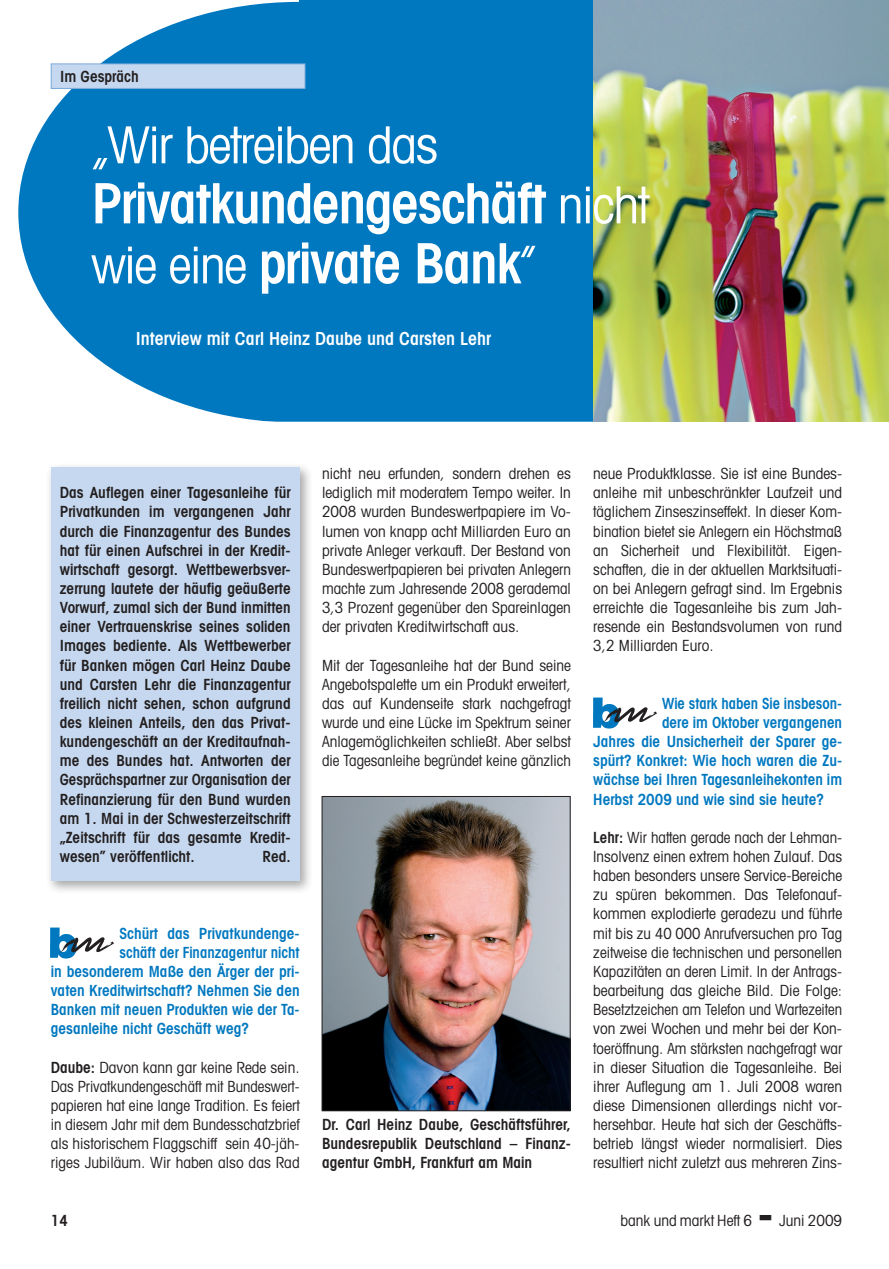
<style>
.page{position:relative;width:889px;height:1269px;background:#fff}
.page>*{position:absolute;margin:0;border:0;box-sizing:border-box;transform-origin:0 0}
.t1{font:600 condensed 55.5px/60px "Avant Garde";letter-spacing:-.025em;color:#fff}
.t2{font:condensed 51px "Avant Garde";letter-spacing:-.025em;color:#fff}
.t3{font:600 condensed 18px "Avant Garde";color:#fff}
.t4{font:condensed 15.3px/19.2px "Avant Garde";color:#231f20;text-align:justify}
.t5{font:600 condensed 15.3px/19.2px "Avant Garde";color:#231f20;text-align:justify}
.t6{font:600 condensed 15.3px "Avant Garde";color:#0078c0}
.t7{font:600 condensed 15.3px "Avant Garde";color:#0078c0;scale:.96 1}
.s1{font-weight:400;font-size:51px}
.s2{font-weight:600}
</style>
<div class="page">
<svg style="left:18px;top:2px;width:575px;height:419px;background:#1a86c6"></svg>
<hr style="left:299px;top:0;width:307px;height:2px;background:#0078c0">
<div style="left:51px;top:64px;width:254px;height:24px;background:#c6d8ef"></div>
<div style="left:51px;top:63px;width:254px;height:26px;border:1px solid #7aabdb"></div>
<div style="left:45px;top:461px;width:267px;height:433px;background:#231f20;opacity:.4"></div>
<div style="left:51px;top:467px;width:249px;height:414px;background:#c6d8ef"></div>
<img style="left:51px;top:927px;width:24px;height:31px">
<img style="left:58px;top:935px;width:56px;height:19px">
<img style="left:593px;top:697px;width:25px;height:31px">
<img style="left:600px;top:705px;width:57px;height:19px">
<img style="left:593px;top:0;width:295px;height:421px">
<img style="left:323px;top:798px;width:245px;height:311px">
<div style="left:321px;top:796px;width:249px;height:315px;border:1px solid #231f20"></div>
<p class="t5" style="left:60px;top:67px;width:80px">Im Gespräch</p>
<h2 class="t2" style="left:91px;top:113px;width:348px">„Wir betreiben das</h2>
<h1 class="t1" style="left:91px;top:173px;width:559px">Privatkundengeschäft <span class="s1">nicht wie eine</span> private Bank<span class="s1">”</span></h1>
<p class="t3" style="left:136px;top:327px;width:357px">Interview mit Carl Heinz Daube und Carsten Lehr</p>
<p class="t5" style="left:60px;top:483px;width:232px">Das Auflegen einer Tagesanleihe für Privatkunden im vergangenen Jahr durch die Finanzagentur des Bundes hat für einen Aufschrei in der Kredit&shy;wirtschaft gesorgt. Wettbewerbsver&shy;zerrung lautete der häufig geäußerte Vorwurf, zumal sich der Bund inmitten einer Vertrauenskrise seines soliden Images bediente. Als Wettbewerber für Banken mögen Carl Heinz Daube und Carsten Lehr die Finanzagentur freilich nicht sehen, schon aufgrund des kleinen Anteils, den das Privat&shy;kundengeschäft an der Kreditaufnah&shy;me des Bundes hat. Antworten der Gesprächspartner zur Organisation der Refinanzierung für den Bund wurden am 1. Mai in der Schwesterzeitschrift „Zeitschrift für das gesamte Kredit&shy;wesen” veröffentlicht.</p>
<p class="t5" style="left:262px;top:846px;width:30px">Red.</p>
<p class="t4" style="left:322px;top:463px;width:250px">nicht neu erfunden, sondern drehen es lediglich mit moderatem Tempo weiter. In 2008 wurden Bundeswertpapiere im Vo&shy;lumen von knapp acht Milliarden Euro an private Anleger verkauft. Der Bestand von Bundeswertpapieren bei privaten Anlegern machte zum Jahresende 2008 gerademal 3,3 Prozent gegenüber den Spareinlagen der privaten Kreditwirtschaft aus.</p>
<p class="t4" style="left:322px;top:655px;width:250px">Mit der Tagesanleihe hat der Bund seine Angebotspalette um ein Produkt erweitert, das auf Kundenseite stark nachgefragt wurde und eine Lücke im Spektrum seiner Anlagemöglichkeiten schließt. Aber selbst die Tagesanleihe begründet keine gänzlich</p>
<p class="t6" style="left:120px;top:923px;width:181px">Schürt das Privatkundenge-</p>
<p class="t6" style="left:120px;top:942px;width:182px">schäft der Finanzagentur nicht</p>
<p class="t6" style="left:51px;top:962px;width:250px">in besonderem Maße den Ärger der pri-</p>
<p class="t6" style="left:51px;top:981px;width:250px">vaten Kreditwirtschaft? Nehmen Sie den</p>
<p class="t6" style="left:51px;top:1000px;width:250px">Banken mit neuen Produkten wie der Ta-</p>
<p class="t6" style="left:51px;top:1019px;width:200px">gesanleihe nicht Geschäft weg?</p>
<p class="t4" style="left:51px;top:1057px;width:250px"><span class="s2">Daube:</span> Davon kann gar keine Rede sein.<br>Das Privatkundengeschäft mit Bundeswert&shy;papieren hat eine lange Tradition. Es feiert in diesem Jahr mit dem Bundesschatzbrief als historischem Flaggschiff sein 40-jäh&shy;riges Jubiläum. Wir haben also das Rad</p>
<p class="t5" style="left:322px;top:1114px;width:250px">Dr. Carl Heinz Daube, Geschäftsführer, Bundesrepublik Deutschland – Finanz&shy;agentur GmbH, Frankfurt am Main</p>
<p class="t4" style="left:593px;top:463px;width:250px">neue Produktklasse. Sie ist eine Bundes&shy;anleihe mit unbeschränkter Laufzeit und täglichem Zinseszinseffekt. In dieser Kom&shy;bination bietet sie Anlegern ein Höchstmaß an Sicherheit und Flexibilität. Eigen&shy;schaften, die in der aktuellen Marktsituati&shy;on bei Anlegern gefragt sind. Im Ergebnis erreichte die Tagesanleihe bis zum Jah&shy;resende ein Bestandsvolumen von rund 3,2 Milliarden Euro.</p>
<p class="t7" style="left:662px;top:694px;width:189px">Wie stark haben Sie insbeson-</p>
<p class="t6" style="left:662px;top:713px;width:182px">dere im Oktober vergangenen</p>
<p class="t6" style="left:593px;top:732px;width:250px">Jahres die Unsicherheit der Sparer ge-</p>
<p class="t6" style="left:593px;top:751px;width:250px">spürt? Konkret: Wie hoch waren die Zu-</p>
<p class="t6" style="left:593px;top:770px;width:250px">wächse bei Ihren Tagesanleihekonten im</p>
<p class="t6" style="left:593px;top:789px;width:232px">Herbst 2009 und wie sind sie heute?</p>
<p class="t4" style="left:593px;top:827px;width:250px"><span class="s2">Lehr:</span> Wir hatten gerade nach der Lehman-Insolvenz einen extrem hohen Zulauf. Das haben besonders unsere Service-Bereiche zu spüren bekommen. Das Telefonauf&shy;kommen explodierte geradezu und führte mit bis zu 40 000 Anrufversuchen pro Tag zeitweise die technischen und personellen Kapazitäten an deren Limit. In der Antrags&shy;bearbeitung das gleiche Bild. Die Folge:<br>Besetztzeichen am Telefon und Wartezeiten von zwei Wochen und mehr bei der Kon&shy;toeröffnung. Am stärksten nachgefragt war in dieser Situation die Tagesanleihe. Bei ihrer Auflegung am 1. Juli 2008 waren diese Dimensionen allerdings nicht vor&shy;hersehbar. Heute hat sich der Geschäfts&shy;betrieb längst wieder normalisiert. Dies resultiert nicht zuletzt aus mehreren Zins-</p>
<p class="t5" style="left:51px;top:1210px;width:19px">14</p>
<p class="t4" style="left:620px;top:1210px;width:133px">bank und markt Heft 6</p>
<p class="t4" style="left:779px;top:1210px;width:65px">Juni 2009</p>
</div>
